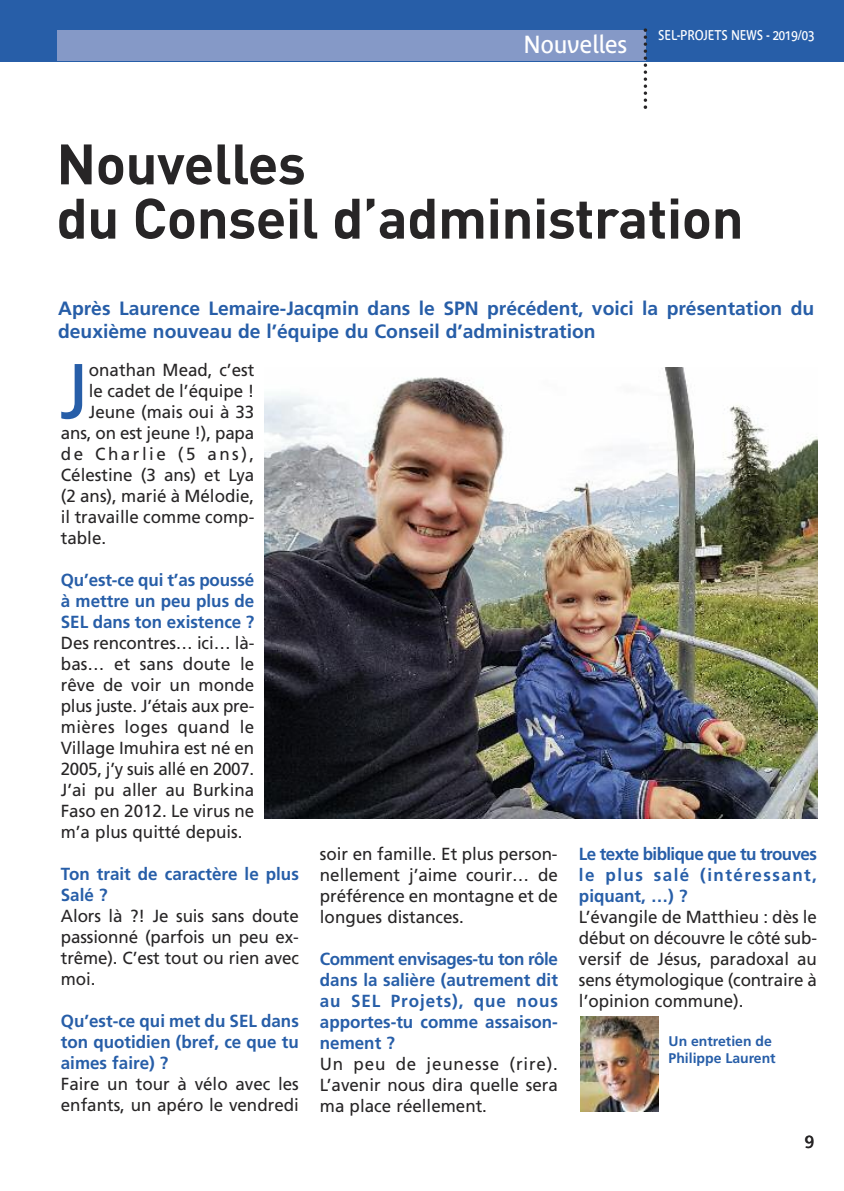
<style>
.page{position:relative;width:844px;height:1191px;background:#fff}
.page>*{position:absolute;margin:0;border:0;box-sizing:border-box;transform-origin:0 0}
.t1{font:77.7px "Frutiger";color:#275ea8}
.t2{font:700 56px/54.2px "DIN";letter-spacing:-.01em;color:#272526}
.t3{font:24.5px "Bienvenue Beta";color:#fff}
.t4{font:700 19.25px/23.1px "Frutiger";color:#275ea8}
.t5{font:17.5px/21px "Frutiger";color:#272526;text-align:justify}
.t6{font:700 17.5px/21px "Frutiger";color:#275ea8;text-align:justify}
.t7{font:17.5px "Frutiger";letter-spacing:.15em;color:#272526}
.t8{font:700 14px/16.8px "Frutiger";color:#275ea8}
.t9{font:14px "Bienvenue Beta";color:#fff;scale:.9 1}
</style>
<div class="page">
<div style="left:0;top:0;width:843px;height:61px;background:#275ea8"></div>
<div style="left:57px;top:30px;width:588px;height:31px;background:#8599c7"></div>
<svg style="left:643px;top:28px;width:4px;height:81px"></svg>
<img style="left:265px;top:367px;width:551px;height:451px">
<img style="left:580px;top:1016px;width:78px;height:95px">
<h3 class="t3" style="left:523px;top:30px;width:105px">Nouvelles</h3>
<p class="t9" style="left:658px;top:27px;width:175px">SEL-PROJETS NEWS - 2019/03</p>
<h2 class="t2" style="left:56px;top:138px;width:688px">Nouvelles<br>du Conseil d’administration</h2>
<p class="t4" style="left:58px;top:298px;width:757px">Après Laurence Lemaire-Jacqmin dans le SPN précédent, voici la présentation du deuxième nouveau de l’équipe du Conseil d’administration</p>
<h1 class="t1" style="left:60px;top:360px;width:31px">J</h1>
<p class="t5" style="left:89px;top:361px;width:167px">onathan Mead, c’est</p>
<p class="t5" style="left:89px;top:381px;width:167px">le cadet de l’équipe !</p>
<p class="t5" style="left:89px;top:402px;width:167px">Jeune (mais oui à 33</p>
<p class="t5" style="left:61px;top:423px;width:195px">ans, on est jeune !), papa</p>
<p class="t7" style="left:61px;top:446px;width:195px">de Charlie (5 ans),</p>
<p class="t5" style="left:61px;top:465px;width:195px">Célestine (3 ans) et Lya</p>
<p class="t5" style="left:61px;top:486px;width:195px">(2 ans), marié à Mélodie,</p>
<p class="t5" style="left:61px;top:507px;width:195px">il travaille comme comp-</p>
<p class="t5" style="left:61px;top:528px;width:47px">table.</p>
<p class="t6" style="left:61px;top:570px;width:195px">Qu’est-ce qui t’as poussé à mettre un peu plus de SEL dans ton existence ?</p>
<p class="t5" style="left:61px;top:633px;width:195px">Des rencontres… ici… là&shy;bas… et sans doute le rêve de voir un monde plus juste. J’étais aux pre&shy;mières loges quand le Village Imuhira est né en 2005, j’y suis allé en 2007.<br>J’ai pu aller au Burkina Faso en 2012. Le virus ne m’a plus quitté depuis.</p>
<p class="t6" style="left:61px;top:864px;width:239px">Ton trait de caractère le plus<br>Salé ?</p>
<p class="t5" style="left:61px;top:906px;width:239px">Alors là ?! Je suis sans doute passionné (parfois un peu ex&shy;trême). C’est tout ou rien avec moi.</p>
<p class="t6" style="left:61px;top:1011px;width:239px">Qu’est-ce qui met du SEL dans ton quotidien (bref, ce que tu aimes faire) ?</p>
<p class="t5" style="left:61px;top:1074px;width:239px">Faire un tour à vélo avec les enfants, un apéro le vendredi</p>
<p class="t5" style="left:320px;top:844px;width:239px">soir en famille. Et plus person&shy;nellement j’aime courir… de préférence en montagne et de longues distances.</p>
<p class="t6" style="left:320px;top:949px;width:239px">Comment envisages-tu ton rôle dans la salière (autrement dit au SEL Projets), que nous apportes-tu comme assaison&shy;nement ?</p>
<p class="t5" style="left:320px;top:1054px;width:239px">Un peu de jeunesse (rire).<br>L’avenir nous dira quelle sera ma place réellement.</p>
<p class="t6" style="left:579px;top:844px;width:239px">Le texte biblique que tu trouves le plus salé (intéressant, piquant, …) ?</p>
<p class="t5" style="left:579px;top:907px;width:239px">L’évangile de Matthieu : dès le début on découvre le côté sub&shy;versif de Jésus, paradoxal au sens étymologique (contraire à l’opinion commune).</p>
<p class="t8" style="left:668px;top:1033px;width:109px">Un entretien de<br>Philippe Laurent</p>
<p class="t5" style="left:804px;top:1132px;width:11px">9</p>
</div>
